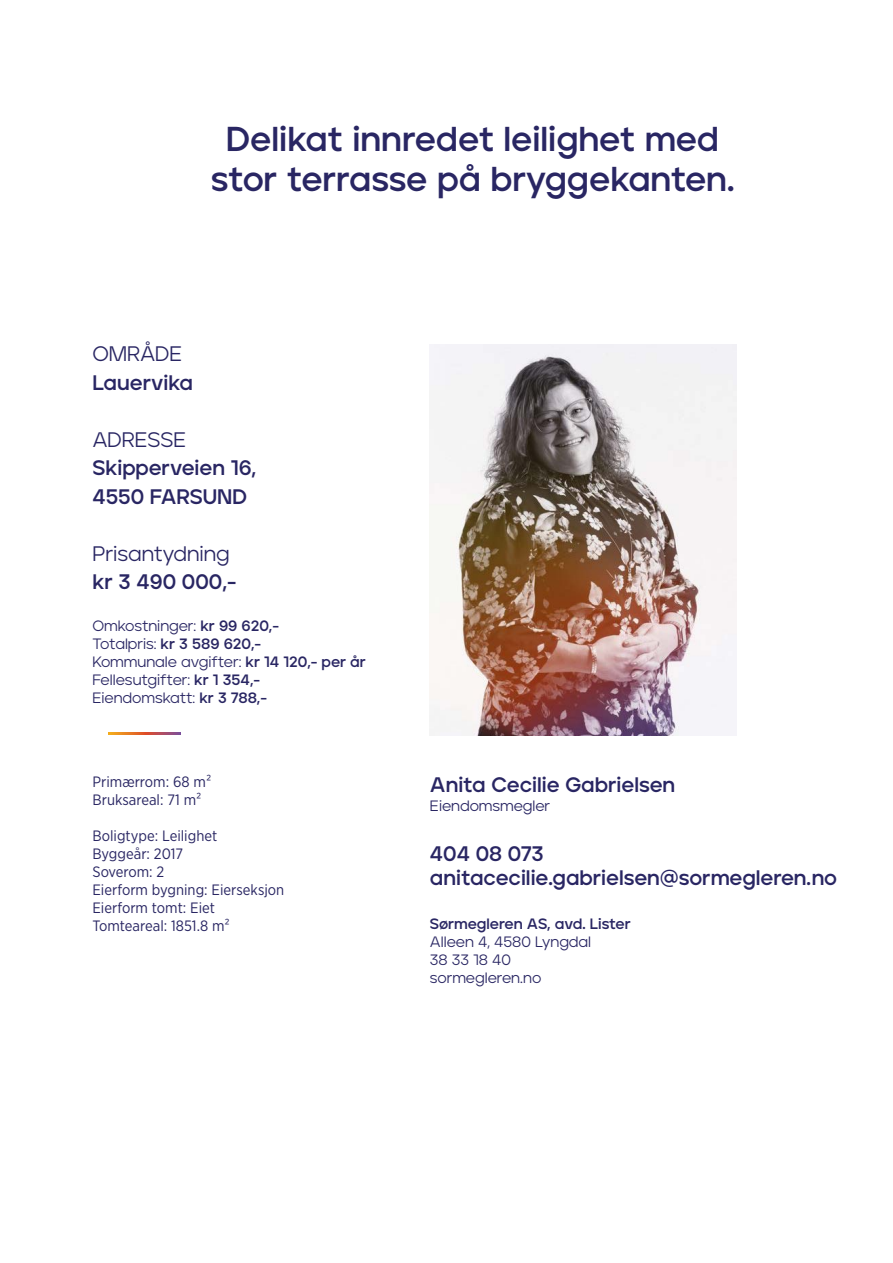
<style>
.page{position:relative;width:893px;height:1263px;background:#fff}
.page>*{position:absolute;margin:0;border:0;box-sizing:border-box;transform-origin:0 0}
.t1{font:700 34.5px/40.5px "Jeko";letter-spacing:-.005em;color:#292663;text-align:center}
.t2{font:700 21px/28.5px "Jeko";color:#292663}
.t3{font:21px "Jeko";color:#292663}
.t4{font:15px/18px "Jeko";color:#292663}
.t5{font:15px/18px "Gotham Narrow";color:#292663}
.t6{font:700 15px "Jeko";letter-spacing:-.005em;color:#292663}
.s1{font-weight:700}
</style>
<div class="page">
<img style="left:430px;top:344px;width:306px;height:392px">
<svg style="left:109px;top:733px;width:72px;height:2px"></svg>
<h1 class="t1" style="left:211px;top:118px;width:525px">Delikat innredet leilighet med stor terrasse på bryggekanten.</h1>
<h2 class="t3" style="left:92px;top:342px;width:91px">OMRÅDE</h2>
<h2 class="t2" style="left:92px;top:368px;width:102px">Lauervika</h2>
<h2 class="t3" style="left:92px;top:427px;width:95px">ADRESSE</h2>
<h2 class="t2" style="left:92px;top:453px;width:165px">Skipperveien 16,<br>4550 FARSUND</h2>
<h2 class="t3" style="left:92px;top:541px;width:139px">Prisantydning</h2>
<h2 class="t2" style="left:92px;top:567px;width:145px">kr 3 490 000,‑</h2>
<p class="t4" style="left:92px;top:617px;width:275px">Omkostninger: <span class="s1">kr 99 620,‑<br></span>Totalpris: <span class="s1">kr 3 589 620,‑<br></span>Kommunale avgifter: <span class="s1">kr 14 120,‑ per år<br></span>Fellesutgifter: <span class="s1">kr 1 354,‑<br></span>Eiendomskatt: <span class="s1">kr 3 788,‑</span></p>
<p class="t5" style="left:92px;top:772px;width:120px">Primærrom: 68 m²<br>Bruksareal: 71 m²</p>
<p class="t5" style="left:92px;top:826px;width:193px">Boligtype: Leilighet<br>Byggeår: 2017<br>Soverom: 2<br>Eierform bygning: Eierseksjon<br>Eierform tomt: Eiet<br>Tomteareal: 1851.8 m²</p>
<h2 class="t2" style="left:430px;top:770px;width:247px">Anita Cecilie Gabrielsen</h2>
<p class="t4" style="left:430px;top:797px;width:122px">Eiendomsmegler</p>
<h2 class="t2" style="left:430px;top:842px;width:409px;line-height:24px">404 08 073 anitacecilie.gabrielsen@sormegleren.no</h2>
<p class="t6" style="left:430px;top:914px;width:202px">Sørmegleren AS, avd. Lister</p>
<p class="t4" style="left:430px;top:933px;width:163px">Alleen 4, 4580 Lyngdal<br>38 33 18 40 sormegleren.no</p>
</div>
